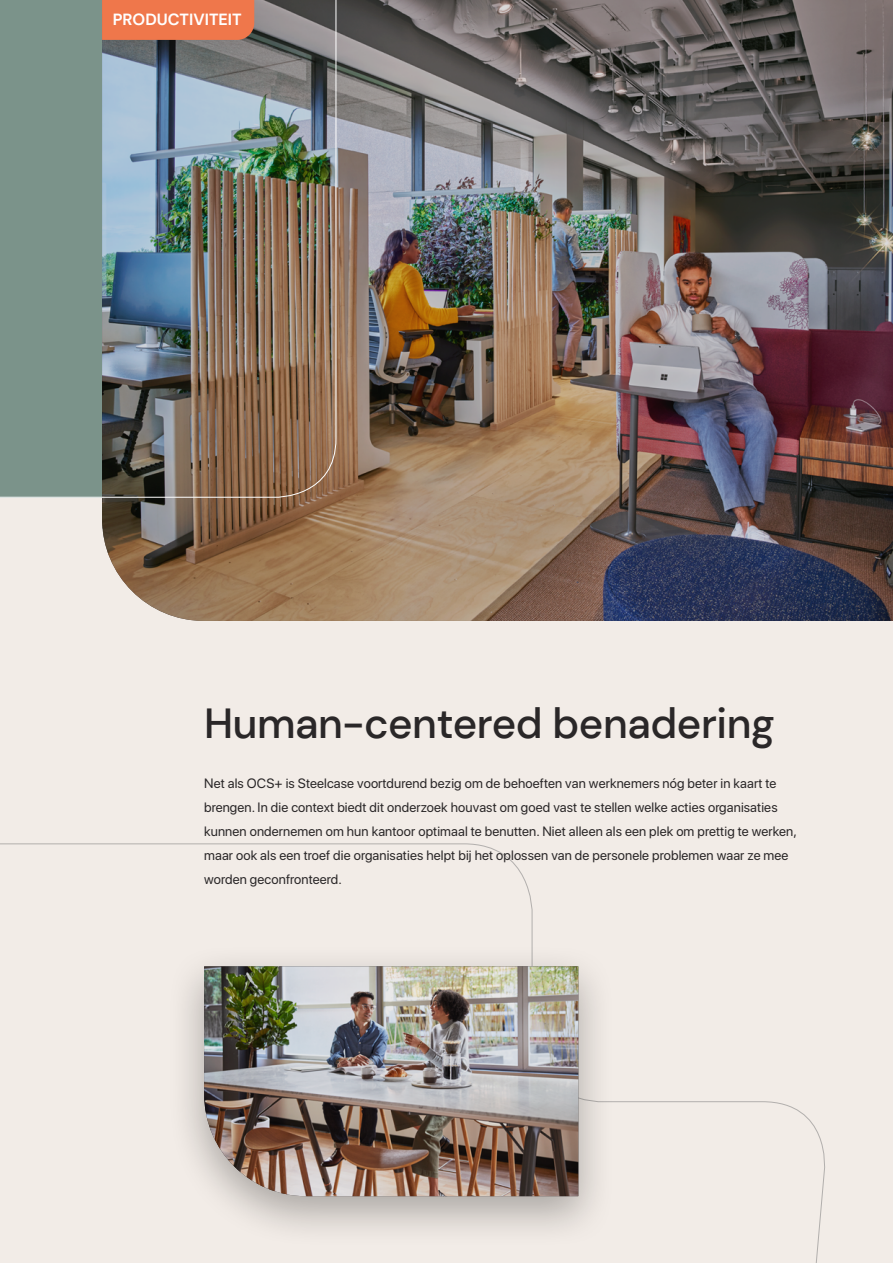
<style>
.page{position:relative;width:893px;height:1263px;background:#f2ece7}
.page>*{position:absolute;margin:0;border:0;box-sizing:border-box;transform-origin:0 0}
.t1{font:500 42px "DM Sans";letter-spacing:-.01em;color:#2a2728}
.t2{font:700 16.2px "DM Sans";color:#fff}
.t3{font:13.5px/24px "SF Pro Display";letter-spacing:.01em;color:#2a2728}
</style>
<div class="page">
<img style="left:102px;top:0;width:791px;height:621px">
<svg style="left:0;top:843px;width:825px;height:420px"></svg>
<div style="left:166px;top:944px;width:450px;height:305px;background:#000;opacity:.3"></div>
<img style="left:204px;top:966px;width:374px;height:230px">
<img style="left:0;top:0;width:576px;height:498px">
<p class="t2" style="left:113px;top:10px;width:130px">PRODUCTIVITEIT</p>
<h1 class="t1" style="left:204px;top:697px;width:572px">Human-centered benadering</h1>
<p class="t3" style="left:204px;top:771px;width:594px">Net als OCS+ is Steelcase voortdurend bezig om de behoeften van werknemers nóg beter in kaart te brengen. In die context biedt dit onderzoek houvast om goed vast te stellen welke acties organisaties kunnen ondernemen om hun kantoor optimaal te benutten. Niet alleen als een plek om prettig te werken, maar ook als een troef die organisaties helpt bij het oplossen van de personele problemen waar ze mee worden geconfronteerd.</p>
</div>
